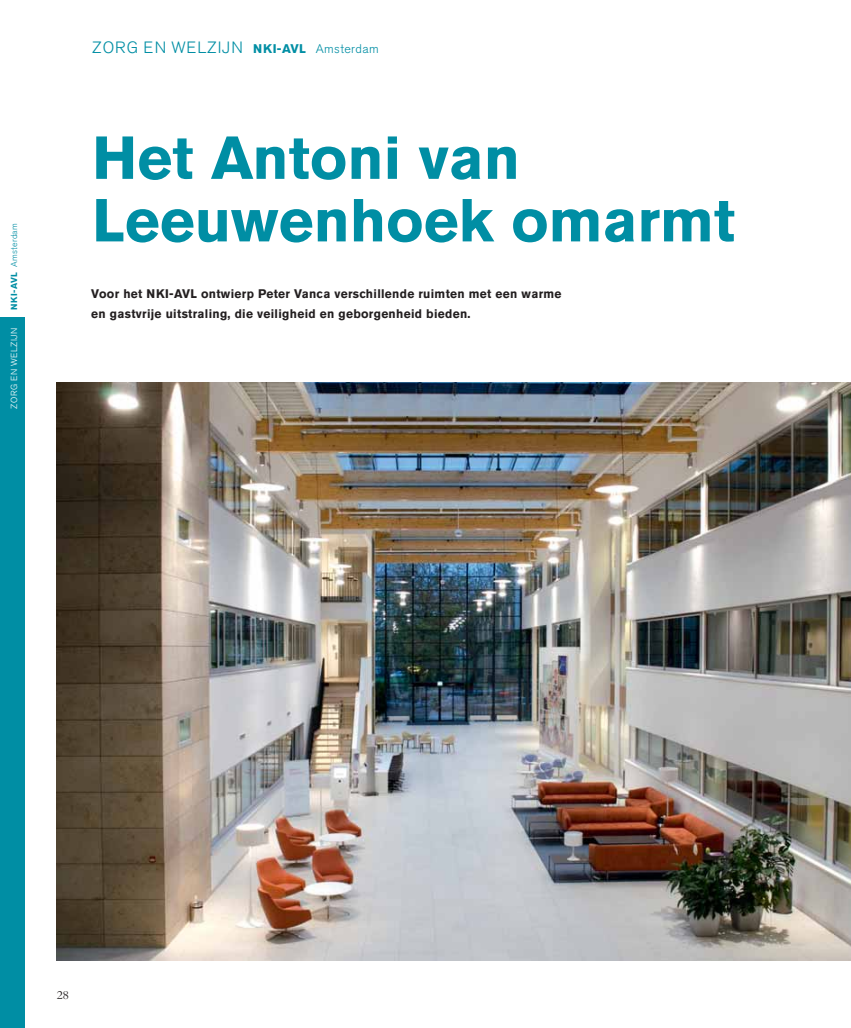
<style>
.page{position:relative;width:851px;height:1028px;background:#fff}
.page>*{position:absolute;margin:0;border:0;box-sizing:border-box;transform-origin:0 0}
.t1{font:700 60px/62.5px "Akzidenz Grotesk BE";color:#008ea4}
.t2{font:300 16.25px "Akzidenz Grotesk BE";letter-spacing:.06em;color:#008ea4}
.t3{font:12.5px "Bembo Std";color:#231f20}
.t4{font:700 12.38px/20px "Akzidenz Grotesk BE";letter-spacing:.025em;color:#231f20}
.t5{font:300 8.75px "Akzidenz Grotesk BE";letter-spacing:.03em;color:#008ea4}
.t6{font:300 8.75px "Akzidenz Grotesk BE";letter-spacing:.06em;color:#fff}
.s1{font-weight:700}
.s2{font-weight:700;font-size:12.5px}
.s3{font-size:12.5px}
</style>
<div class="page">
<div style="left:0;top:317px;width:25px;height:711px;background:#008ea4"></div>
<img style="left:57px;top:382px;width:793px;height:578px">
<p class="t5" style="left:9px;top:309px;width:88px;rotate:-90deg"><span class="s1">NKI-AVL</span> Amsterdam</p>
<p class="t6" style="left:9px;top:408px;width:83px;rotate:-90deg">ZORG EN WELZIJN</p>
<h2 class="t2" style="left:92px;top:38px;width:288px">ZORG EN WELZIJN <span class="s2">NKI-AVL</span> <span class="s3">Amsterdam</span></h2>
<h1 class="t1" style="left:92px;top:127px;width:644px">Het Antoni van<br>Leeuwenhoek omarmt</h1>
<p class="t4" style="left:91px;top:283px;width:471px">Voor het NKI-AVL ontwierp Peter Vanca verschillende ruimten met een warme en gastvrije uitstraling, die veiligheid en geborgenheid bieden.</p>
<p class="t3" style="left:57px;top:987px;width:14px">28</p>
</div>
